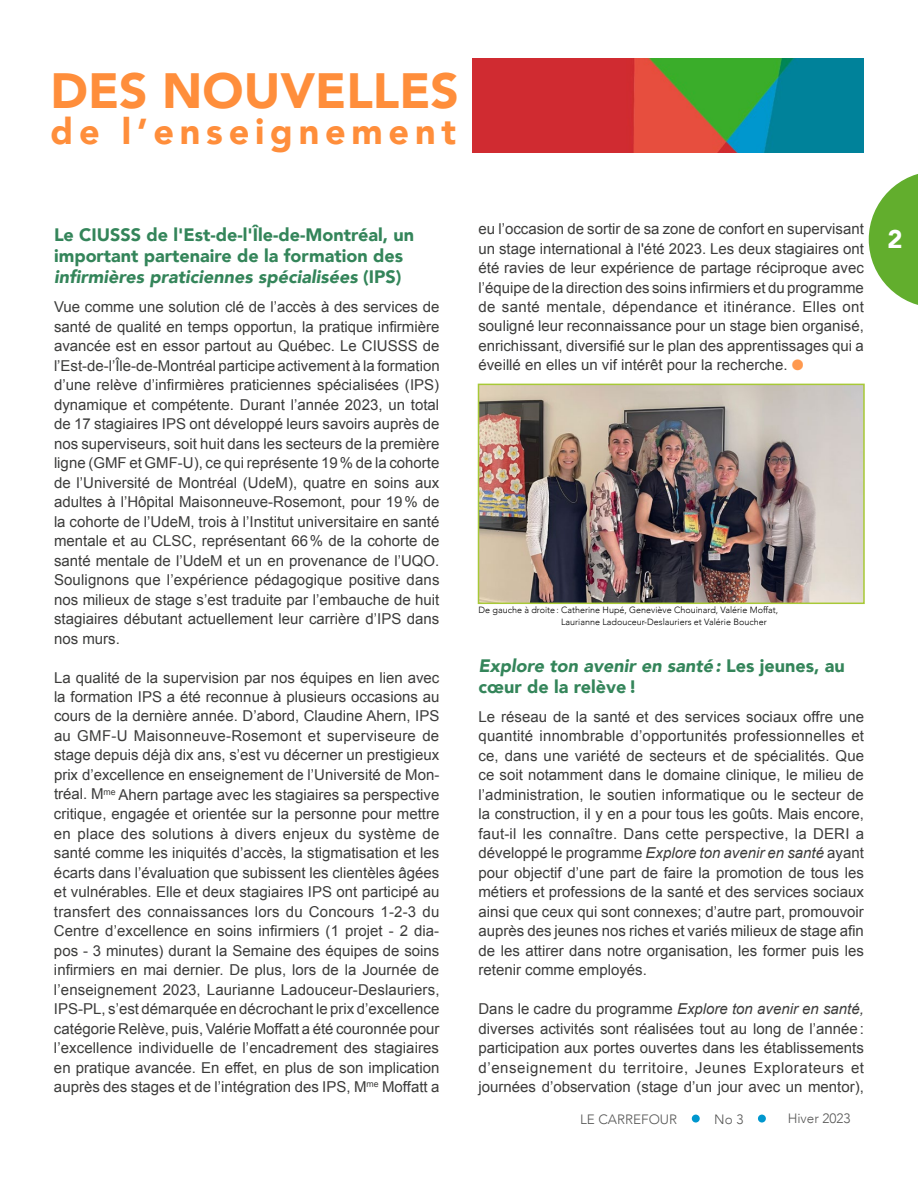
<style>
.page{position:relative;width:918px;height:1188px;background:#fff}
.page>*{position:absolute;margin:0;border:0;box-sizing:border-box;transform-origin:0 0}
.t1{font:900 49.5px "Avenir";color:#ff8e3b}
.t2{font:900 36px "Avenir";letter-spacing:.16em;color:#ff8e3b}
.t3{font:900 25.5px "Avenir";color:#fff}
.t4{font:900 18px/21px "Avenir";color:#34855a}
.t5{font:15px/19.5px "Arial";color:#3c3c3b;text-align:justify}
.t6{font:300 13.5px "Avenir";color:#575756}
.t7{font:300 9px/12px "Avenir";color:#000}
.s1{font-style:italic}
.s2{color:#ff994f}
</style>
<div class="page">
<svg style="left:869px;top:174px;width:49px;height:131px"></svg>
<div style="left:692px;top:1115px;width:8px;height:8px;background:#0097ce;border-radius:50%"></div>
<div style="left:758px;top:1115px;width:8px;height:8px;background:#0097ce;border-radius:50%"></div>
<img style="left:472px;top:58px;width:392px;height:95px">
<img style="left:481px;top:387px;width:381px;height:214px">
<div style="left:478px;top:384px;width:387px;height:220px;border:2px solid #a8c937"></div>
<h1 class="t1" style="left:51px;top:48px;width:410px">DES NOUVELLES</h1>
<h2 class="t2" style="left:51px;top:101px;width:407px">de l’enseignement</h2>
<p class="t4" style="left:54px;top:223px;width:362px">Le CIUSSS de l'Est-de-l'Île-de-Montréal, un important partenaire de la formation des <span class="s1">infirmières praticiennes spécialisées</span> (IPS)</p>
<p class="t5" style="left:54px;top:297px;width:387px">Vue comme une solution clé de l’accès à des services de santé de qualité en temps opportun, la pratique infirmière avancée est en essor partout au Québec. Le CIUSSS de l’Est-de-l’Île-de-Montréal participe activement à la formation d’une relève d’infirmières praticiennes spécialisées (IPS) dynamique et compétente. Durant l’année 2023, un total de 17 stagiaires IPS ont développé leurs savoirs auprès de nos superviseurs, soit huit dans les secteurs de la première ligne (GMF et GMF-U), ce qui représente 19% de la cohorte de l’Université de Montréal (UdeM), quatre en soins aux adultes à l’Hôpital Maisonneuve-Rosemont, pour 19% de la cohorte de l’UdeM, trois à l’Institut universitaire en santé mentale et au CLSC, représentant 66% de la cohorte de santé mentale de l’UdeM et un en provenance de l’UQO.<br>Soulignons que l’expérience pédagogique positive dans nos milieux de stage s’est traduite par l’embauche de huit stagiaires débutant actuellement leur carrière d’IPS dans nos murs.</p>
<p class="t5" style="left:54px;top:668px;width:387px">La qualité de la supervision par nos équipes en lien avec la formation IPS a été reconnue à plusieurs occasions au cours de la dernière année. D’abord, Claudine Ahern, IPS au GMF-U Maisonneuve-Rosemont et superviseure de stage depuis déjà dix ans, s’est vu décerner un prestigieux prix d’excellence en enseignement de l’Université de Mon&shy;tréal. M<sup>me</sup> Ahern partage avec les stagiaires sa perspective critique, engagée et orientée sur la personne pour mettre en place des solutions à divers enjeux du système de santé comme les iniquités d’accès, la stigmatisation et les écarts dans l’évaluation que subissent les clientèles âgées et vulnérables. Elle et deux stagiaires IPS ont participé au transfert des connaissances lors du Concours 1-2-3 du Centre d’excellence en soins infirmiers (1 projet - 2 dia&shy;pos - 3 minutes) durant la Semaine des équipes de soins infirmiers en mai dernier. De plus, lors de la Journée de l’enseignement 2023, Laurianne Ladouceur-Deslauriers, IPS-PL, s’est démarquée en décrochant le prix d’excellence catégorie Relève, puis, Valérie Moffatt a été couronnée pour l’excellence individuelle de l’encadrement des stagiaires en pratique avancée. En effet, en plus de son implication auprès des stages et de l’intégration des IPS, M<sup>me</sup> Moffatt a</p>
<p class="t5" style="left:478px;top:219px;width:387px">eu l’occasion de sortir de sa zone de confort en supervisant un stage international à l'été 2023. Les deux stagiaires ont été ravies de leur expérience de partage réciproque avec l’équipe de la direction des soins infirmiers et du programme de santé mentale, dépendance et itinérance. Elles ont souligné leur reconnaissance pour un stage bien organisé, enrichissant, diversifié sur le plan des apprentissages qui a éveillé en elles un vif intérêt pour la recherche. <span class="s2">●</span></p>
<h3 class="t3" style="left:887px;top:217px;width:17px">2</h3>
<p class="t7" style="left:561px;top:604px;width:219px;text-indent:-83px">De gauche à droite: Catherine Hupé, Geneviève Chouinard, Valérie Moffat,<br>Laurianne Ladouceur-Deslauriers et Valérie Boucher</p>
<p class="t4" style="left:478px;top:655px;width:368px"><span class="s1">Explore ton avenir en santé:</span> Les jeunes, au cœur de la relève!</p>
<p class="t5" style="left:478px;top:707px;width:387px">Le réseau de la santé et des services sociaux offre une quantité innombrable d’opportunités professionnelles et ce, dans une variété de secteurs et de spécialités. Que ce soit notamment dans le domaine clinique, le milieu de l’administration, le soutien informatique ou le secteur de la construction, il y en a pour tous les goûts. Mais encore, faut-il les connaître. Dans cette perspective, la DERI a développé le programme <span class="s1">Explore ton avenir en santé</span> ayant pour objectif d’une part de faire la promotion de tous les métiers et professions de la santé et des services sociaux ainsi que ceux qui sont connexes; d’autre part, promouvoir auprès des jeunes nos riches et variés milieux de stage afin de les attirer dans notre organisation, les former puis les retenir comme employés.</p>
<p class="t5" style="left:478px;top:999px;width:387px">Dans le cadre du programme <span class="s1">Explore ton avenir en santé, </span>diverses activités sont réalisées tout au long de l’année: participation aux portes ouvertes dans les établissements d’enseignement du territoire, Jeunes Explorateurs et journées d’observation (stage d’un jour avec un mentor),</p>
<p class="t6" style="left:580px;top:1111px;width:99px">LE CARREFOUR</p>
<p class="t6" style="left:714px;top:1111px;width:31px">No 3</p>
<p class="t6" style="left:788px;top:1110px;width:64px">Hiver 2023</p>
</div>
